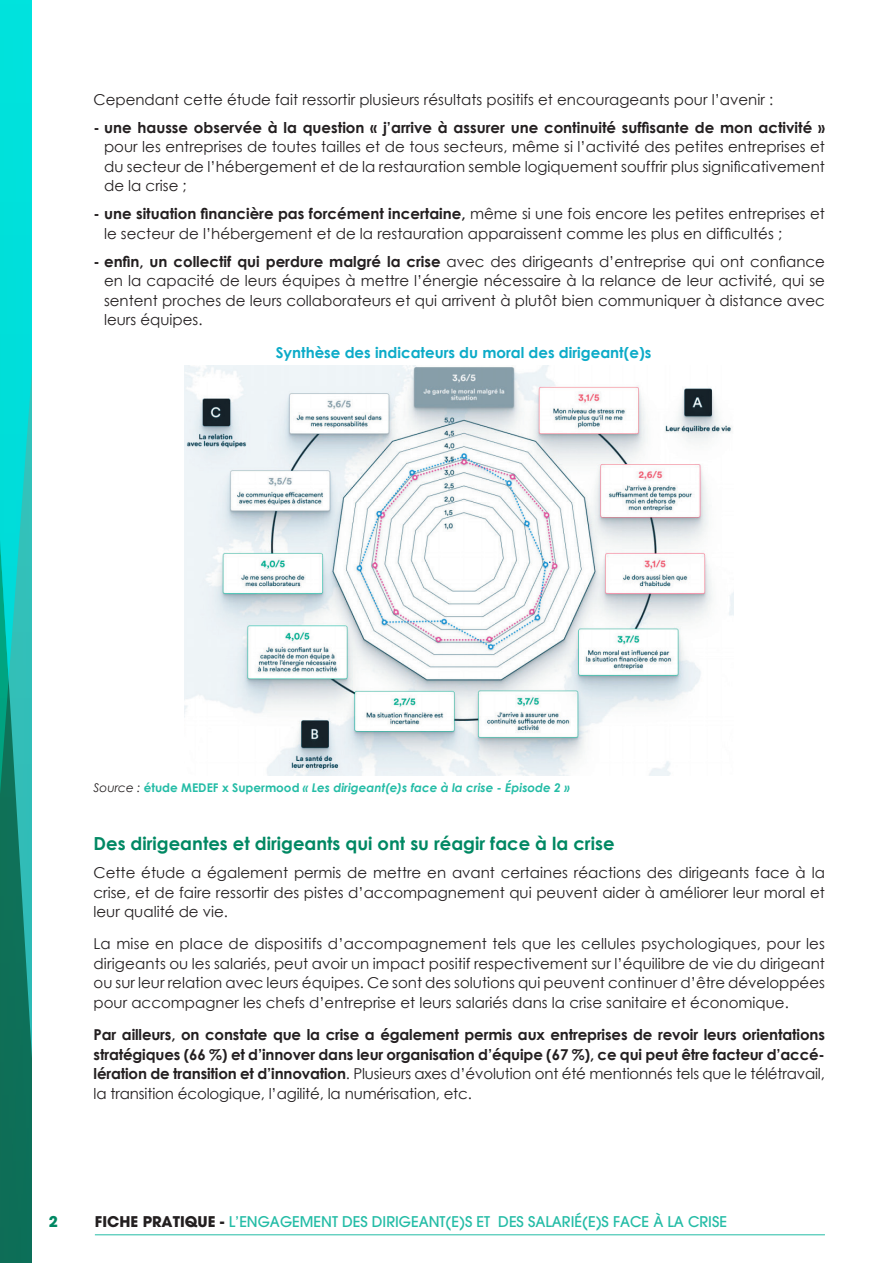
<style>
.page{position:relative;width:893px;height:1263px;background:#fff}
.page>*{position:absolute;margin:0;border:0;box-sizing:border-box;transform-origin:0 0}
.t1{font:700 18px "Century Gothic";color:#008863}
.t2{font:15px/19.5px "Century Gothic";color:#231f20;text-align:justify}
.t3{font:700 15px/19.5px "Century Gothic";color:#231f20;text-align:justify}
.t4{font:700 15px "Century Gothic";color:#0cabc8}
.t5{font:500 14.7px "Avant Garde";color:#24bca6}
.t6{font:700 14.7px "Avant Garde";color:#008863}
.t7{font:italic 700 12px "Century Gothic";color:#24bca6}
.s1{font-weight:700}
.s2{font-weight:400;color:#231f20}
.s3{font-style:normal}
.s4{font-weight:400}
.s5{font-weight:700;color:#231f20}
</style>
<div class="page">
<svg style="left:0;top:0;width:32px;height:1233px;background:#0eb2a6"></svg>
<hr style="left:95px;top:1234px;width:730px;height:1px;background:#24bca6">
<img style="left:185px;top:366px;width:549px;height:409px">
<p class="t2" style="left:94px;top:89px;width:681px">Cependant cette étude fait ressortir plusieurs résultats positifs et encourageants pour l’avenir :</p>
<p class="t3" style="left:94px;top:117px;width:733px">- une hausse observée à la question « j’arrive à assurer une continuité suffisante de mon activité »</p>
<p class="t2" style="left:104px;top:137px;width:722px">pour les entreprises de toutes tailles et de tous secteurs, même si l’activité des petites entreprises et du secteur de l’hébergement et de la restauration semble logiquement souffrir plus significativement de la crise ;</p>
<p class="t2" style="left:104px;top:204px;width:722px;text-indent:-11px"><span class="s1">- une situation financière pas forcément incertaine,</span> même si une fois encore les petites entreprises et le secteur de l’hébergement et de la restauration apparaissent comme les plus en difficultés ;</p>
<p class="t2" style="left:104px;top:251px;width:722px;text-indent:-11px"><span class="s1">- enfin, un collectif qui perdure malgré la crise</span> avec des dirigeants d’entreprise qui ont confiance en la capacité de leurs équipes à mettre l’énergie nécessaire à la relance de leur activité, qui se sentent proches de leurs collaborateurs et qui arrivent à plutôt bien communiquer à distance avec leurs équipes.</p>
<p class="t4" style="left:276px;top:343px;width:377px">Synthèse des indicateurs du moral des dirigeant(e)s</p>
<p class="t7" style="left:94px;top:780px;width:478px"><span class="s2">Source :</span> <span class="s3">étude MEDEF x Supermood</span> « Les dirigeant(e)s face à la crise - Épisode 2 »</p>
<p class="t1" style="left:94px;top:832px;width:522px">Des dirigeantes et dirigeants qui ont su réagir face à la crise</p>
<p class="t2" style="left:94px;top:863px;width:733px">Cette étude a également permis de mettre en avant certaines réactions des dirigeants face à la crise, et de faire ressortir des pistes d’accompagnement qui peuvent aider à améliorer leur moral et leur qualité de vie.</p>
<p class="t2" style="left:94px;top:934px;width:733px">La mise en place de dispositifs d’accompagnement tels que les cellules psychologiques, pour les dirigeants ou les salariés, peut avoir un impact positif respectivement sur l’équilibre de vie du dirigeant ou sur leur relation avec leurs équipes. Ce sont des solutions qui peuvent continuer d’être développées pour accompagner les chefs d’entreprise et leurs salariés dans la crise sanitaire et économique.</p>
<p class="t3" style="left:94px;top:1024px;width:733px">Par ailleurs, on constate que la crise a également permis aux entreprises de revoir leurs orientations stratégiques (66 %) et d’innover dans leur organisation d’équipe (67 %), ce qui peut être facteur d’accé&shy;lération de transition et d’innovation<span class="s4">. Plusieurs axes d’évolution ont été mentionnés tels que le télétravail, la transition écologique, l’agilité, la numérisation, etc.</span></p>
<p class="t6" style="left:49px;top:1211px;width:11px">2</p>
<p class="t5" style="left:95px;top:1212px;width:633px"><span class="s5">FICHE PRATIQUE -</span> L’ENGAGEMENT DES DIRIGEANT(E)S ET DES SALARIÉ(E)S FACE À LA CRISE</p>
</div>
